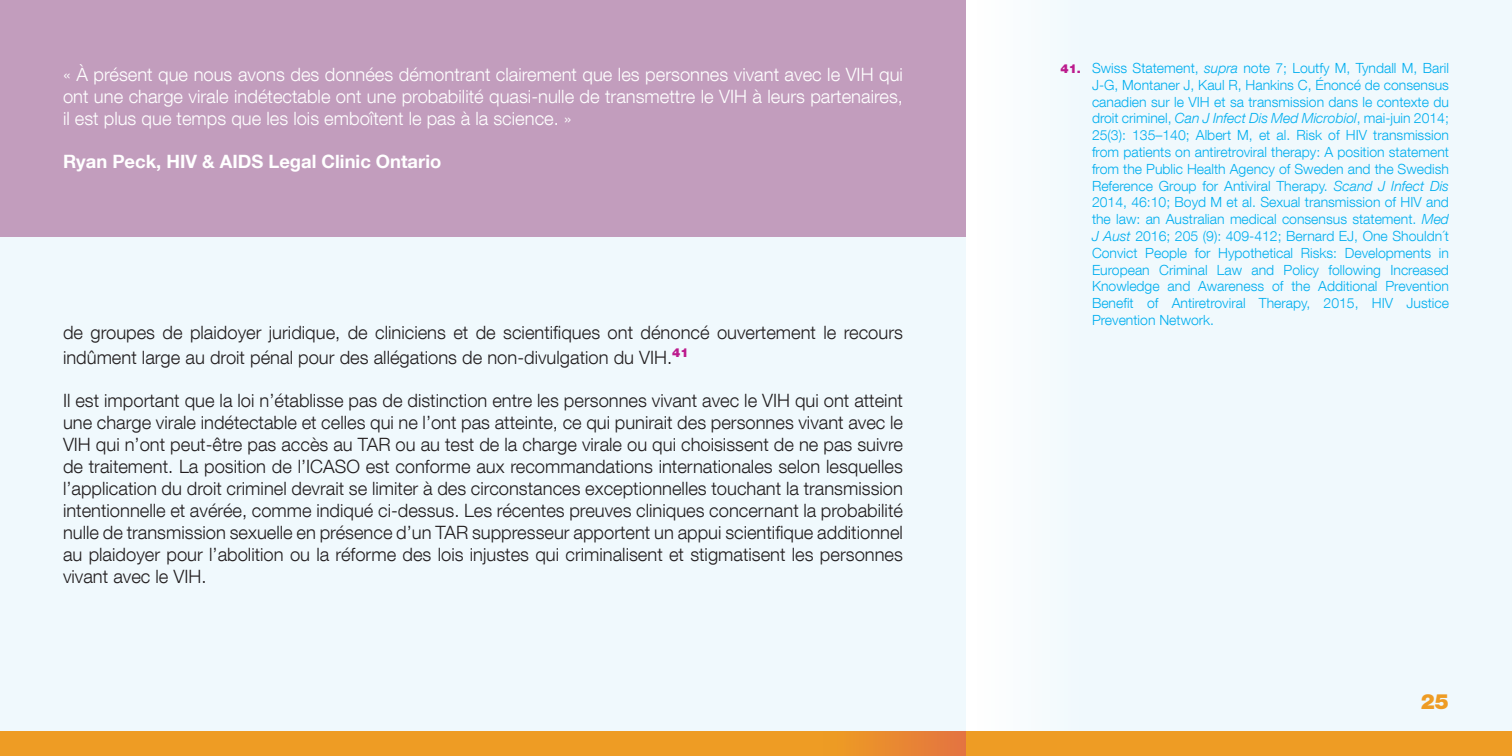
<style>
.page{position:relative;width:1512px;height:756px;background:#f0f9fd}
.page>*{position:absolute;margin:0;border:0;box-sizing:border-box;transform-origin:0 0}
.t1{font:900 21px "Helvetica Neue";color:#ee9c24}
.t2{font:300 18.38px/22.1px "Helvetica Neue LT Com";color:#231f20}
.t3{font:300 18.38px/22.1px "Helvetica Neue LT Com";color:#fff;text-align:justify}
.t4{font:700 18.38px "Helvetica Neue LT Com";color:#fff}
.t5{font:300 14px/16.8px "Helvetica Neue LT Com";color:#00aeef;text-align:justify}
.s1{font-weight:900;font-size:12.25px;color:#bc1b8d}
.s2{font-style:italic}
</style>
<div class="page">
<div style="left:966px;top:0;width:126px;height:756px;background:#f8fcfe"></div>
<div style="left:0;top:731px;width:1512px;height:25px;background:#ee9c24"></div>
<div style="left:823px;top:731px;width:143px;height:25px;background:linear-gradient(to right,#ee9e22,#e37341)"></div>
<div style="left:0;top:0;width:966px;height:236px;background:#c29dbd"></div>
<p class="t3" style="left:63px;top:63px;width:842px">« À présent que nous avons des données démontrant clairement que les personnes vivant avec le VIH qui ont une charge virale indétectable ont une probabilité quasi-nulle de transmettre le VIH à leurs partenaires, il est plus que temps que les lois emboîtent le pas à la science. »</p>
<p class="t4" style="left:63px;top:150px;width:380px">Ryan Peck, HIV &amp; AIDS Legal Clinic Ontario</p>
<p class="t2" style="left:63px;top:319px;width:842px;line-height:25.2px">de groupes de plaidoyer juridique, de cliniciens et de scientifiques ont dénoncé ouvertement le recours indûment large au droit pénal pour des allégations de non-divulgation du VIH.<sup>41</sup></p>
<p class="t2" style="left:63px;top:389px;width:842px;text-align:justify">Il est important que la loi n’établisse pas de distinction entre les personnes vivant avec le VIH qui ont atteint une charge virale indétectable et celles qui ne l’ont pas atteinte, ce qui punirait des personnes vivant avec le VIH qui n’ont peut-être pas accès au TAR ou au test de la charge virale ou qui choisissent de ne pas suivre de traitement. La position de l’ICASO est conforme aux recommandations internationales selon lesquelles l’application du droit criminel devrait se limiter à des circonstances exceptionnelles touchant la transmission intentionnelle et avérée, comme indiqué ci-dessus. Les récentes preuves cliniques concernant la probabilité nulle de transmission sexuelle en présence d’un TAR suppresseur apportent un appui scientifique additionnel au plaidoyer pour l’abolition ou la réforme des lois injustes qui criminalisent et stigmatisent les personnes vivant avec le VIH.</p>
<p class="t5" style="left:1092px;top:59px;width:359px;text-indent:-32px"><span class="s1">41.</span> Swiss Statement, <span class="s2">supra</span> note 7; Loutfy M, Tyndall M, Baril J-G, Montaner J, Kaul R, Hankins C, Énoncé de consensus canadien sur le VIH et sa transmission dans le contexte du droit criminel, <span class="s2">Can J Infect Dis Med Microbiol</span>, mai-juin 2014; 25(3): 135–140; Albert M, et al. Risk of HIV transmission from patients on antiretroviral therapy: A position statement from the Public Health Agency of Sweden and the Swedish Reference Group for Antiviral Therapy. <span class="s2">Scand J Infect Dis </span>2014, 46:10; Boyd M et al. Sexual transmission of HIV and the law: an Australian medical consensus statement. <span class="s2">Med J Aust</span> 2016; 205 (9): 409-412; Bernard EJ, One Shouldn´t Convict People for Hypothetical Risks: Developments in European Criminal Law and Policy following Increased Knowledge and Awareness of the Additional Prevention Benefit of Antiretroviral Therapy, 2015, HIV Justice Prevention Network.</p>
<p class="t1" style="left:1421px;top:689px;width:30px">25</p>
</div>
